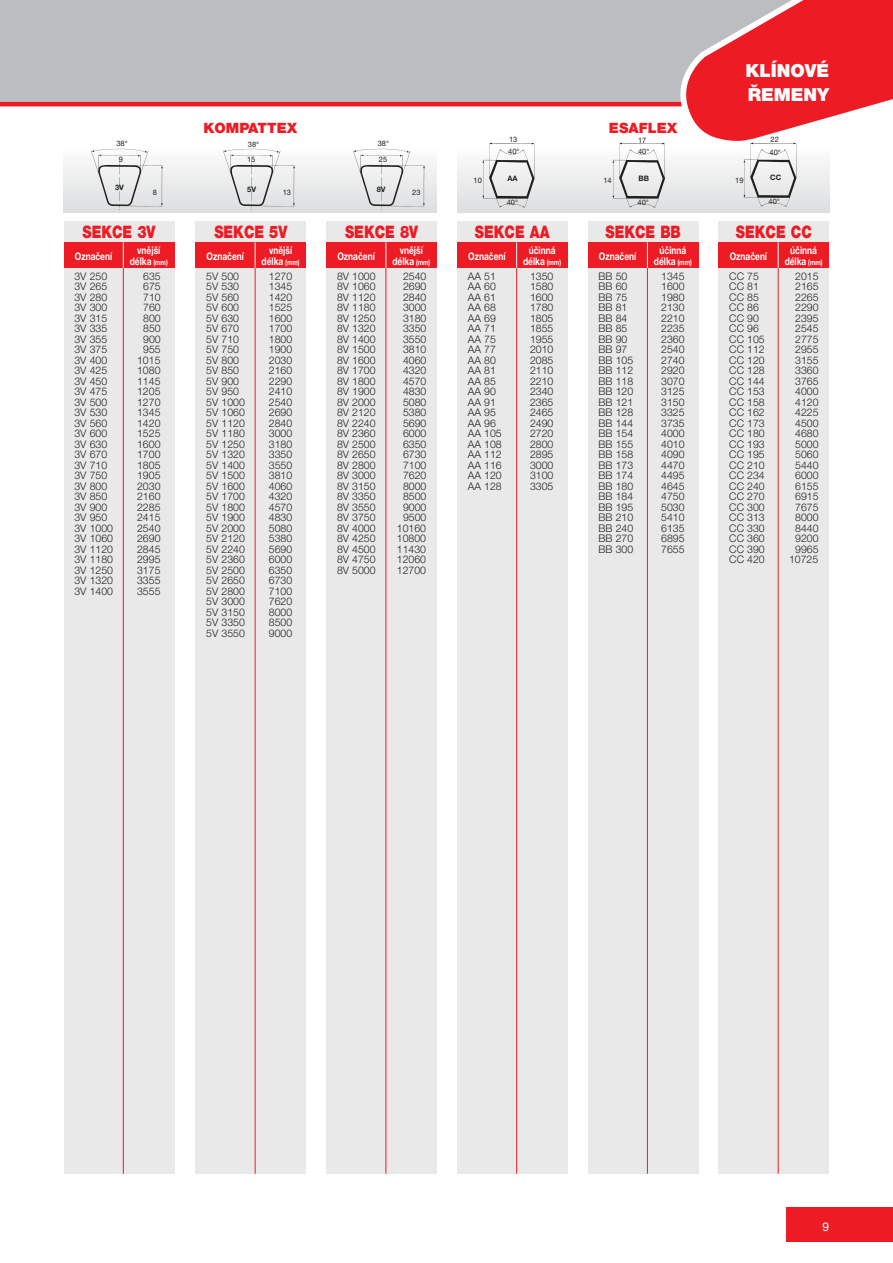
<style>
.page{position:relative;width:893px;height:1263px;background:#fff}
.page>*{position:absolute;margin:0;border:0;box-sizing:border-box;transform-origin:0 0}
.t1{font:900 18px/24px "Helvetica Neue LT Pro";color:#fff}
.t2{font:900 17.25px "Helvetica Neue LT Pro";color:#ed1c24;scale:.8 1}
.t3{font:900 14.25px "Helvetica Neue LT Pro";color:#ed1c24}
.t4{font:12px "Helvetica Neue LT Pro";color:#fff}
.t5{font:300 10.5px/10.5px "Helvetica Neue LT Pro";color:#231f20}
.t6{font:700 10.5px/11.2px "Helvetica Neue LT Pro";color:#fff;text-align:center;scale:.8 1}
.t7{font:7.5px/15.3px "Helvetica Neue LT Pro";color:#231f20}
.t8{font:700 7.5px "Helvetica Neue LT Pro";color:#231f20}
.s1{font-size:7.5px}
</style>
<div class="page">
<div style="left:787px;top:1208px;width:106px;height:34px;background:#ed1c24"></div>
<div style="left:0;top:0;width:893px;height:104px;background:#bbbdc0"></div>
<hr style="left:0;top:102px;width:808px;height:4px;background:#ed1c24">
<svg style="left:680px;top:0;width:213px;height:141px"></svg>
<div style="left:64px;top:221px;width:110px;height:953px;background:#e9e9ea"></div>
<div style="left:64px;top:149px;width:373px;height:64px;background:linear-gradient(to bottom,#fcfcfc,#dddedf)"></div>
<div style="left:457px;top:149px;width:372px;height:64px;background:linear-gradient(to bottom,#fcfcfc,#dddedf)"></div>
<div style="left:64px;top:242px;width:110px;height:26px;background:#ed1c24"></div>
<svg style="left:123px;top:242px;width:1px;height:26px"></svg>
<hr style="left:123px;top:268px;width:1px;height:906px;background:#ed1c24">
<div style="left:196px;top:221px;width:110px;height:953px;background:#e9e9ea"></div>
<div style="left:196px;top:242px;width:110px;height:26px;background:#ed1c24"></div>
<svg style="left:255px;top:242px;width:1px;height:26px"></svg>
<hr style="left:255px;top:268px;width:1px;height:906px;background:#ed1c24">
<div style="left:326px;top:221px;width:111px;height:953px;background:#e9e9ea"></div>
<div style="left:326px;top:242px;width:111px;height:26px;background:#ed1c24"></div>
<svg style="left:386px;top:242px;width:1px;height:26px"></svg>
<hr style="left:386px;top:268px;width:1px;height:906px;background:#ed1c24">
<div style="left:457px;top:221px;width:111px;height:953px;background:#e9e9ea"></div>
<div style="left:457px;top:242px;width:111px;height:26px;background:#ed1c24"></div>
<svg style="left:516px;top:242px;width:1px;height:26px"></svg>
<hr style="left:516px;top:268px;width:1px;height:906px;background:#ed1c24">
<div style="left:588px;top:221px;width:110px;height:953px;background:#e9e9ea"></div>
<div style="left:588px;top:242px;width:110px;height:26px;background:#ed1c24"></div>
<svg style="left:647px;top:242px;width:1px;height:26px"></svg>
<hr style="left:647px;top:268px;width:1px;height:906px;background:#ed1c24">
<div style="left:719px;top:221px;width:110px;height:953px;background:#e9e9ea"></div>
<div style="left:719px;top:242px;width:110px;height:26px;background:#ed1c24"></div>
<svg style="left:778px;top:242px;width:1px;height:26px"></svg>
<hr style="left:778px;top:268px;width:1px;height:906px;background:#ed1c24">
<img style="left:89px;top:148px;width:77px;height:63px">
<img style="left:220px;top:148px;width:77px;height:63px">
<img style="left:350px;top:148px;width:77px;height:63px">
<img style="left:477px;top:142px;width:62px;height:67px">
<img style="left:607px;top:142px;width:62px;height:67px">
<img style="left:739px;top:136px;width:62px;height:73px">
<h1 class="t1" style="left:745px;top:60px;width:85px">KLÍNOVÉ<br>ŘEMENY</h1>
<h3 class="t3" style="left:203px;top:123px;width:95px">KOMPATTEX</h3>
<h3 class="t3" style="left:609px;top:123px;width:70px">ESAFLEX</h3>
<p class="t7" style="left:116px;top:137px;width:13px;text-align:center">38°<br>9</p>
<p class="t7" style="left:247px;top:139px;width:14px;line-height:14.2px">38°<br>15</p>
<p class="t7" style="left:378px;top:137px;width:13px">38°<br>25</p>
<p class="t7" style="left:509px;top:133px;width:10px">13</p>
<p class="t7" style="left:508px;top:145px;width:13px">40°</p>
<p class="t7" style="left:638px;top:133px;width:10px">17</p>
<p class="t7" style="left:638px;top:145px;width:13px">40°</p>
<p class="t7" style="left:771px;top:132px;width:10px">22</p>
<p class="t7" style="left:769px;top:145px;width:13px">40°</p>
<p class="t8" style="left:115px;top:185px;width:10px">3V</p>
<p class="t7" style="left:153px;top:186px;width:6px">8</p>
<p class="t8" style="left:247px;top:186px;width:10px">5V</p>
<p class="t7" style="left:283px;top:186px;width:10px">13</p>
<p class="t8" style="left:377px;top:187px;width:10px">8V</p>
<p class="t7" style="left:412px;top:186px;width:10px">23</p>
<p class="t7" style="left:474px;top:174px;width:10px">10</p>
<p class="t8" style="left:507px;top:175px;width:12px">AA</p>
<p class="t7" style="left:603px;top:173px;width:10px">14</p>
<p class="t8" style="left:638px;top:176px;width:12px">BB</p>
<p class="t7" style="left:735px;top:173px;width:10px">19</p>
<p class="t8" style="left:770px;top:175px;width:13px">CC</p>
<p class="t7" style="left:507px;top:196px;width:13px">40°</p>
<p class="t7" style="left:638px;top:196px;width:13px">40°</p>
<p class="t7" style="left:768px;top:195px;width:13px">40°</p>
<h2 class="t2" style="left:83px;top:225px;width:93px">SEKCE 3V</h2>
<p class="t6" style="left:130px;top:246px;width:49px">vnější délka <span class="s1">(mm)</span></p>
<p class="t6" style="left:75px;top:252px;width:48px">Označení</p>
<p class="t5" style="left:74px;top:272px;width:40px">3V 250<br>3V 265<br>3V 280<br>3V 300<br>3V 315<br>3V 335<br>3V 355<br>3V 375<br>3V 400<br>3V 425<br>3V 450<br>3V 475<br>3V 500<br>3V 530<br>3V 560<br>3V 600<br>3V 630<br>3V 670<br>3V 710<br>3V 750<br>3V 800<br>3V 850<br>3V 900<br>3V 950<br>3V 1000<br>3V 1060<br>3V 1120<br>3V 1180<br>3V 1250<br>3V 1320<br>3V 1400</p>
<p class="t5" style="left:137px;top:272px;width:25px;text-align:center">635<br>675<br>710<br>760<br>800<br>850<br>900<br>955<br>1015<br>1080<br>1145<br>1205<br>1270<br>1345<br>1420<br>1525<br>1600<br>1700<br>1805<br>1905<br>2030<br>2160<br>2285<br>2415<br>2540<br>2690<br>2845<br>2995<br>3175<br>3355<br>3555</p>
<h2 class="t2" style="left:214px;top:225px;width:93px">SEKCE 5V</h2>
<p class="t6" style="left:262px;top:246px;width:49px">vnější délka <span class="s1">(mm)</span></p>
<p class="t6" style="left:207px;top:252px;width:48px">Označení</p>
<p class="t5" style="left:206px;top:272px;width:40px">5V 500<br>5V 530<br>5V 560<br>5V 600<br>5V 630<br>5V 670<br>5V 710<br>5V 750<br>5V 800<br>5V 850<br>5V 900<br>5V 950<br>5V 1000<br>5V 1060<br>5V 1120<br>5V 1180<br>5V 1250<br>5V 1320<br>5V 1400<br>5V 1500<br>5V 1600<br>5V 1700<br>5V 1800<br>5V 1900<br>5V 2000<br>5V 2120<br>5V 2240<br>5V 2360<br>5V 2500<br>5V 2650<br>5V 2800<br>5V 3000<br>5V 3150<br>5V 3350<br>5V 3550</p>
<p class="t5" style="left:269px;top:272px;width:25px;text-align:justify">1270<br>1345<br>1420<br>1525<br>1600<br>1700<br>1800<br>1900<br>2030<br>2160<br>2290<br>2410<br>2540<br>2690<br>2840<br>3000<br>3180<br>3350<br>3550<br>3810<br>4060<br>4320<br>4570<br>4830<br>5080<br>5380<br>5690<br>6000<br>6350<br>6730<br>7100<br>7620<br>8000<br>8500<br>9000</p>
<h2 class="t2" style="left:345px;top:225px;width:93px">SEKCE 8V</h2>
<p class="t6" style="left:392px;top:246px;width:49px">vnější délka <span class="s1">(mm)</span></p>
<p class="t6" style="left:337px;top:252px;width:48px">Označení</p>
<p class="t5" style="left:337px;top:272px;width:40px;text-align:justify">8V 1000<br>8V 1060<br>8V 1120<br>8V 1180<br>8V 1250<br>8V 1320<br>8V 1400<br>8V 1500<br>8V 1600<br>8V 1700<br>8V 1800<br>8V 1900<br>8V 2000<br>8V 2120<br>8V 2240<br>8V 2360<br>8V 2500<br>8V 2650<br>8V 2800<br>8V 3000<br>8V 3150<br>8V 3350<br>8V 3550<br>8V 3750<br>8V 4000<br>8V 4250<br>8V 4500<br>8V 4750<br>8V 5000</p>
<p class="t5" style="left:397px;top:272px;width:31px;text-align:center">2540<br>2690<br>2840<br>3000<br>3180<br>3350<br>3550<br>3810<br>4060<br>4320<br>4570<br>4830<br>5080<br>5380<br>5690<br>6000<br>6350<br>6730<br>7100<br>7620<br>8000<br>8500<br>9000<br>9500<br>10160<br>10800<br>11430<br>12060<br>12700</p>
<h2 class="t2" style="left:475px;top:225px;width:95px">SEKCE AA</h2>
<p class="t6" style="left:523px;top:246px;width:49px">účinná délka <span class="s1">(mm)</span></p>
<p class="t6" style="left:468px;top:252px;width:48px">Označení</p>
<p class="t5" style="left:468px;top:272px;width:35px">AA 51<br>AA 60<br>AA 61<br>AA 68<br>AA 69<br>AA 71<br>AA 75<br>AA 77<br>AA 80<br>AA 81<br>AA 85<br>AA 90<br>AA 91<br>AA 95<br>AA 96<br>AA 105<br>AA 108<br>AA 112<br>AA 116<br>AA 120<br>AA 128</p>
<p class="t5" style="left:530px;top:272px;width:25px;text-align:justify">1350<br>1580<br>1600<br>1780<br>1805<br>1855<br>1955<br>2010<br>2085<br>2110<br>2210<br>2340<br>2365<br>2465<br>2490<br>2720<br>2800<br>2895<br>3000<br>3100<br>3305</p>
<h2 class="t2" style="left:605px;top:225px;width:96px">SEKCE BB</h2>
<p class="t6" style="left:654px;top:246px;width:49px">účinná délka <span class="s1">(mm)</span></p>
<p class="t6" style="left:599px;top:252px;width:48px">Označení</p>
<p class="t5" style="left:598px;top:272px;width:36px">BB 50<br>BB 60<br>BB 75<br>BB 81<br>BB 84<br>BB 85<br>BB 90<br>BB 97<br>BB 105<br>BB 112<br>BB 118<br>BB 120<br>BB 121<br>BB 128<br>BB 144<br>BB 154<br>BB 155<br>BB 158<br>BB 173<br>BB 174<br>BB 180<br>BB 184<br>BB 195<br>BB 210<br>BB 240<br>BB 270<br>BB 300</p>
<p class="t5" style="left:661px;top:272px;width:25px;text-align:justify">1345<br>1600<br>1980<br>2130<br>2210<br>2235<br>2360<br>2540<br>2740<br>2920<br>3070<br>3125<br>3150<br>3325<br>3735<br>4000<br>4010<br>4090<br>4470<br>4495<br>4645<br>4750<br>5030<br>5410<br>6135<br>6895<br>7655</p>
<h2 class="t2" style="left:736px;top:225px;width:96px">SEKCE CC</h2>
<p class="t6" style="left:785px;top:246px;width:49px">účinná délka <span class="s1">(mm)</span></p>
<p class="t6" style="left:730px;top:252px;width:48px">Označení</p>
<p class="t5" style="left:729px;top:272px;width:37px">CC 75<br>CC 81<br>CC 85<br>CC 86<br>CC 90<br>CC 96<br>CC 105<br>CC 112<br>CC 120<br>CC 128<br>CC 144<br>CC 153<br>CC 158<br>CC 162<br>CC 173<br>CC 180<br>CC 193<br>CC 195<br>CC 210<br>CC 234<br>CC 240<br>CC 270<br>CC 300<br>CC 313<br>CC 330<br>CC 360<br>CC 390<br>CC 420</p>
<p class="t5" style="left:789px;top:272px;width:31px;text-align:center">2015<br>2165<br>2265<br>2290<br>2395<br>2545<br>2775<br>2955<br>3155<br>3360<br>3765<br>4000<br>4120<br>4225<br>4500<br>4680<br>5000<br>5060<br>5440<br>6000<br>6155<br>6915<br>7675<br>8000<br>8440<br>9200<br>9965<br>10725</p>
<p class="t4" style="left:822px;top:1222px;width:8px">9</p>
</div>
